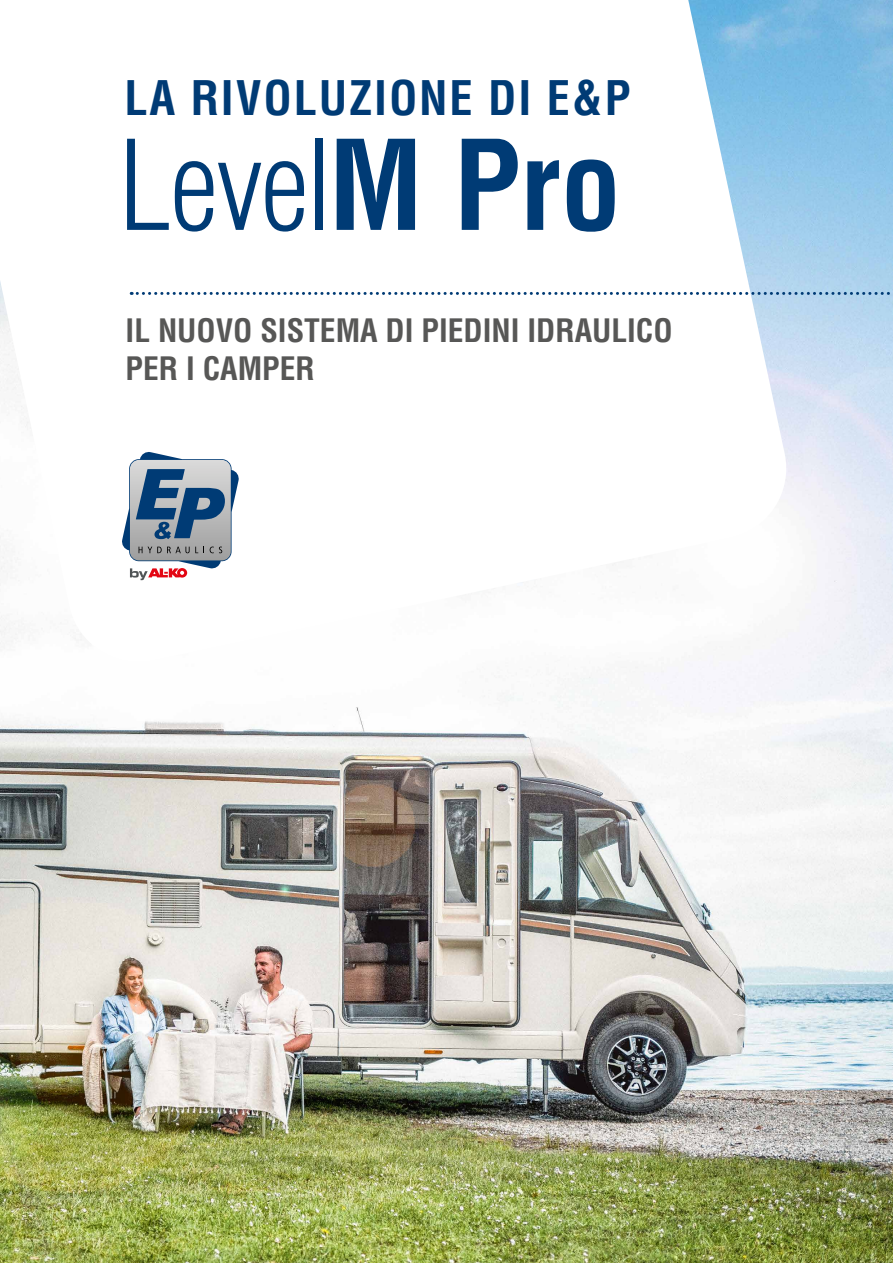
<style>
.page{position:relative;width:893px;height:1263px;background:#fff}
.page>*{position:absolute;margin:0;border:0;box-sizing:border-box;transform-origin:0 0}
.t1{font:300 condensed 121.5px "Helvetica Com";letter-spacing:-.015em;color:#003b75}
.t2{font:700 condensed 46.5px "Helvetica Com";letter-spacing:.04em;color:#003b75}
.t3{font:700 condensed 31.5px/38.2px "Helvetica Com";color:#575756}
.s1{font-weight:700}
</style>
<div class="page">
<img style="left:0;top:0;width:893px;height:1263px">
<svg style="left:0;top:0;width:793px;height:668px"></svg>
<svg style="left:131px;top:292px;width:762px;height:3px"></svg>
<svg style="left:122px;top:452px;width:117px;height:128px"></svg>
<h2 class="t2" style="left:124px;top:67px;width:508px">LA RIVOLUZIONE DI E&amp;P</h2>
<h1 class="t1" style="left:118px;top:109px;width:505px">Level<span class="s1">M Pro</span></h1>
<p class="t3" style="left:126px;top:310px;width:548px">IL NUOVO SISTEMA DI PIEDINI IDRAULICO<br>PER I CAMPER</p>
</div>
